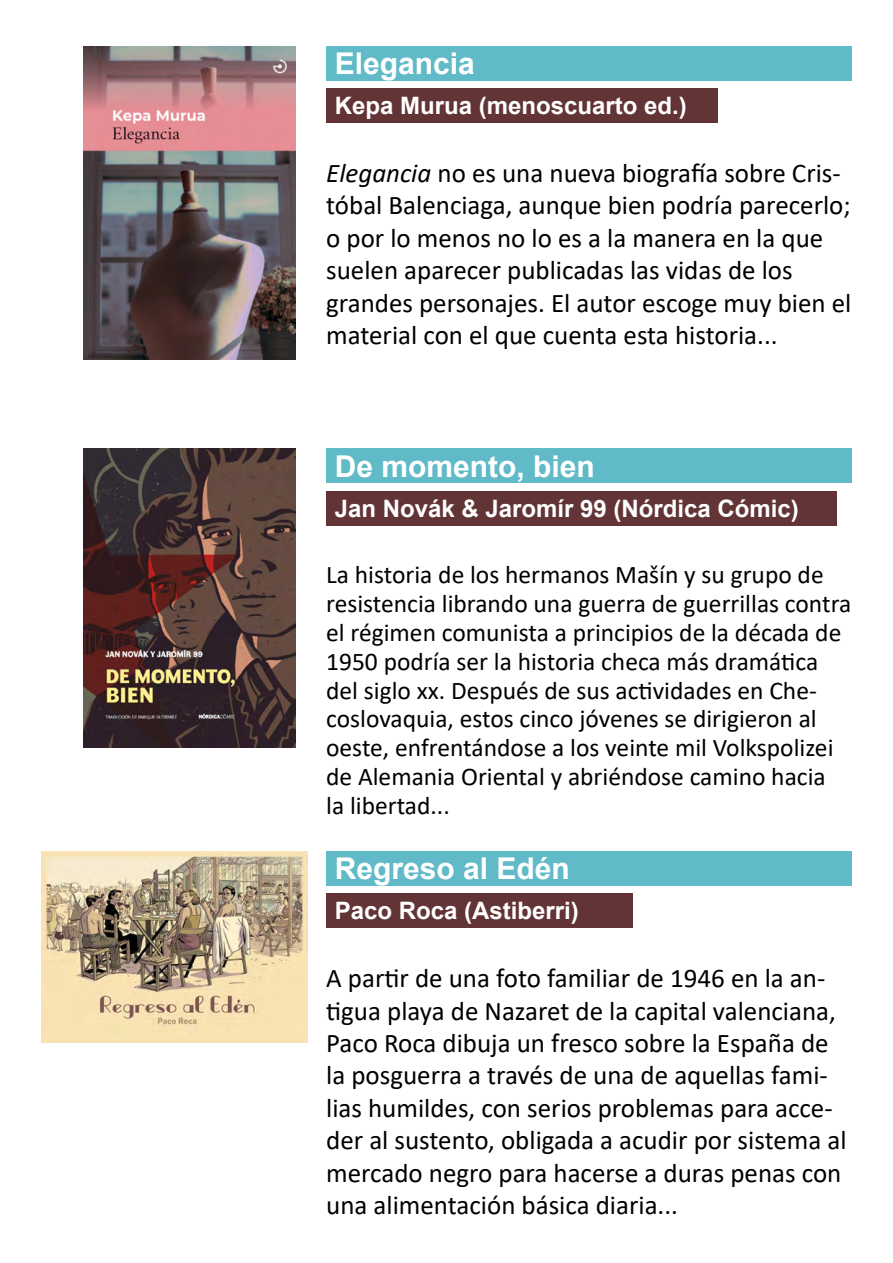
<style>
.page{position:relative;width:893px;height:1263px;background:#fff}
.page>*{position:absolute;margin:0;border:0;box-sizing:border-box;transform-origin:0 0}
.t1{font:700 30px "Arial";color:#fff}
.t2{font:27px/32.4px "Calibri";color:#000}
.t3{font:25.5px/28.8px "Calibri";color:#000}
.t4{font:700 24px "Arial";color:#fff}
.s1{font-style:italic}
</style>
<div class="page">
<img style="left:83px;top:46px;width:213px;height:314px">
<img style="left:83px;top:449px;width:213px;height:299px">
<img style="left:41px;top:851px;width:266px;height:192px">
<div style="left:326px;top:46px;width:525px;height:34px;background:#61bac7"></div>
<div style="left:326px;top:89px;width:391px;height:34px;background:#623436"></div>
<div style="left:326px;top:449px;width:525px;height:34px;background:#61bac7"></div>
<div style="left:326px;top:491px;width:510px;height:34px;background:#623436"></div>
<div style="left:326px;top:851px;width:525px;height:34px;background:#61bac7"></div>
<div style="left:326px;top:894px;width:306px;height:34px;background:#623436"></div>
<p class="t1" style="left:335px;top:42px;width:142px">Elegancia</p>
<p class="t4" style="left:335px;top:89px;width:354px">Kepa Murua (menoscuarto ed.)</p>
<p class="t2" style="left:326px;top:156px;width:527px"><span class="s1">Elegancia</span> no es una nueva biografía sobre Cris&shy;tóbal Balenciaga, aunque bien podría parecerlo; o por lo menos no lo es a la manera en la que suelen aparecer publicadas las vidas de los grandes personajes. El autor escoge muy bien el material con el que cuenta esta historia...</p>
<p class="t1" style="left:335px;top:445px;width:262px">De momento, bien</p>
<p class="t4" style="left:335px;top:492px;width:466px">Jan Novák &amp; Jaromír 99 (Nórdica Cómic)</p>
<p class="t3" style="left:326px;top:560px;width:527px">La historia de los hermanos Mašín y su grupo de resistencia librando una guerra de guerrillas contra el régimen comunista a principios de la década de 1950 podría ser la historia checa más dramática del siglo xx. Después de sus actividades en Che&shy;coslovaquia, estos cinco jóvenes se dirigieron al oeste, enfrentándose a los veinte mil Volkspolizei de Alemania Oriental y abriéndose camino hacia<br>la libertad...</p>
<p class="t1" style="left:335px;top:847px;width:237px">Regreso al Edén</p>
<p class="t4" style="left:335px;top:894px;width:246px">Paco Roca (Astiberri)</p>
<p class="t2" style="left:326px;top:961px;width:522px">A partir de una foto familiar de 1946 en la an&shy;tigua playa de Nazaret de la capital valenciana, Paco Roca dibuja un fresco sobre la España de la posguerra a través de una de aquellas fami&shy;lias humildes, con serios problemas para acce&shy;der al sustento, obligada a acudir por sistema al mercado negro para hacerse a duras penas con una alimentación básica diaria...</p>
</div>
